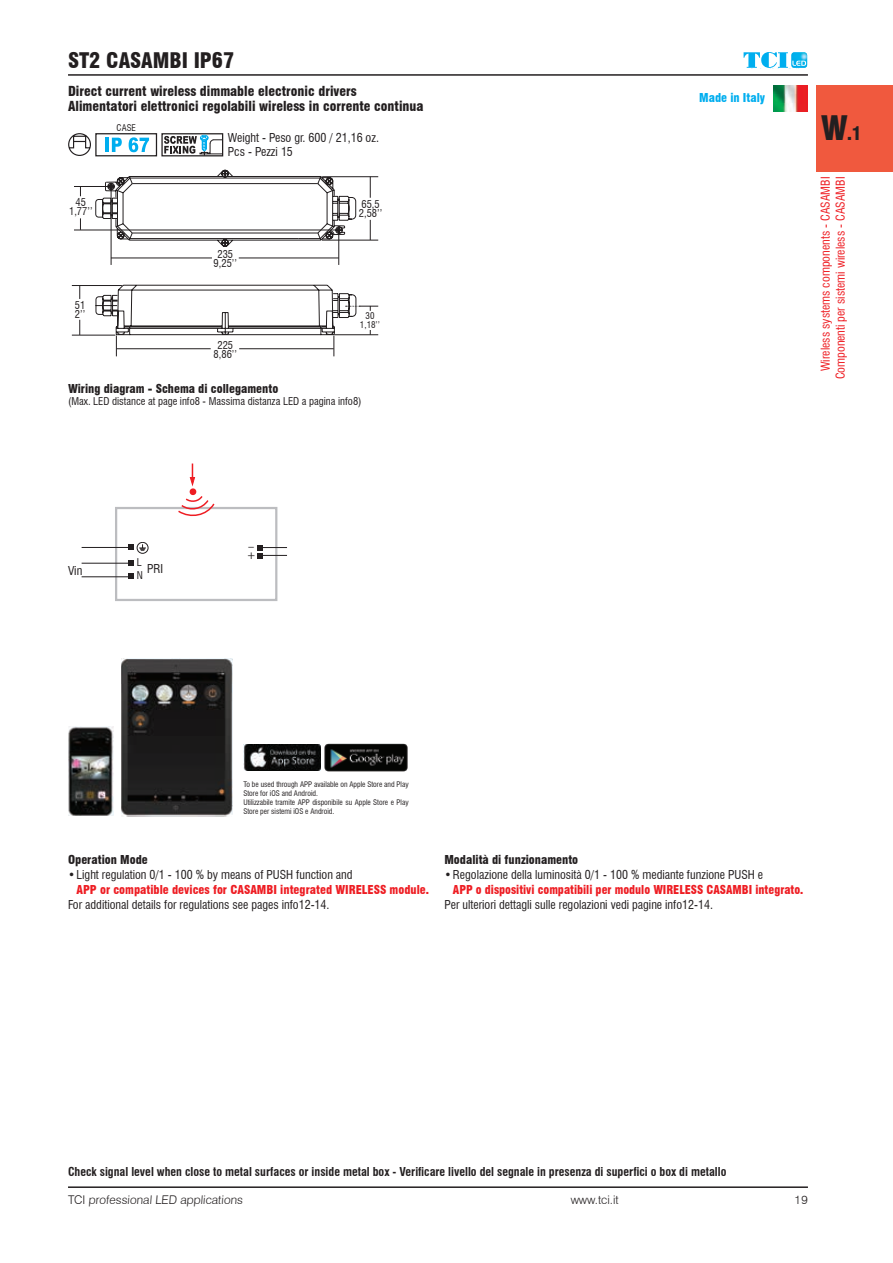
<style>
.page{position:relative;width:893px;height:1263px;background:#fff}
.page>*{position:absolute;margin:0;border:0;box-sizing:border-box;transform-origin:0 0}
.t1{font:900 condensed 21px "Swiss 721 BT";color:#231f20}
.t2{font:900 condensed 18px "Swiss 721 BT";color:#231f20}
.t3{font:900 condensed 13.5px/15px "Swiss 721 BT";color:#231f20}
.t4{font:condensed 12px/13.5px "Swiss 721 BT";color:#231f20}
.t5{font:700 condensed 12px "Swiss 721 BT";color:#231f20}
.t6{font:900 condensed 12px "Swiss 721 BT";color:#ee1d23}
.t7{font:900 condensed 12px "Swiss 721 BT";color:#231f20}
.t8{font:condensed 12px/15px "Swiss 721 BT";color:#ee1d23;text-align:right}
.t9{font:300 12px "Swiss 721 BT";color:#231f20}
.t10{font:900 condensed 12px "Swiss 721 BT";color:#00aeef}
.t11{font:condensed 10.95px "Swiss 721 BT";color:#231f20}
.t12{font:condensed 10.5px/9px "Swiss 721 BT";color:#231f20;text-align:center}
.t13{font:condensed 9px/9px "Swiss 721 BT";color:#231f20;text-align:center}
.t14{font:condensed 7.5px/9px "Swiss 721 BT";color:#231f20}
.s1{font-size:33px}
</style>
<div class="page">
<hr style="left:68px;top:74px;width:740px;height:2px;background:#231f20">
<hr style="left:68px;top:1186px;width:740px;height:2px;background:#231f20">
<img style="left:806px;top:53px;width:1px;height:14px">
<svg style="left:744px;top:52px;width:62px;height:16px"></svg>
<img style="left:773px;top:85px;width:35px;height:26px">
<div style="left:816px;top:85px;width:77px;height:87px;background:#f0593e"></div>
<div style="left:115px;top:507px;width:162px;height:94px;border:2px solid #bcbdc0"></div>
<svg style="left:257px;top:545px;width:30px;height:13px"></svg>
<svg style="left:128px;top:542px;width:20px;height:11px"></svg>
<svg style="left:128px;top:560px;width:5px;height:5px"></svg>
<svg style="left:128px;top:574px;width:5px;height:5px"></svg>
<hr style="left:82px;top:563px;width:48px;height:1px;background:#231f20">
<hr style="left:82px;top:547px;width:48px;height:1px;background:#231f20">
<hr style="left:82px;top:576px;width:47px;height:1px;background:#231f20">
<svg style="left:176px;top:463px;width:40px;height:54px"></svg>
<img style="left:324px;top:743px;width:84px;height:29px">
<img style="left:243px;top:744px;width:77px;height:27px">
<img style="left:122px;top:659px;width:110px;height:158px">
<img style="left:68px;top:726px;width:45px;height:90px">
<hr style="left:111px;top:183px;width:1px;height:82px;background:#231f20">
<hr style="left:338px;top:227px;width:1px;height:38px;background:#231f20">
<hr style="left:239px;top:258px;width:100px;height:1px;background:#231f20">
<hr style="left:111px;top:258px;width:101px;height:1px;background:#231f20">
<hr style="left:74px;top:186px;width:40px;height:1px;background:#231f20">
<hr style="left:74px;top:230px;width:268px;height:1px;background:#231f20">
<hr style="left:322px;top:176px;width:56px;height:1px;background:#231f20">
<hr style="left:322px;top:240px;width:56px;height:1px;background:#231f20">
<svg style="left:370px;top:220px;width:1px;height:20px"></svg>
<svg style="left:370px;top:177px;width:1px;height:21px"></svg>
<hr style="left:72px;top:285px;width:50px;height:1px;background:#231f20">
<hr style="left:72px;top:335px;width:43px;height:1px;background:#231f20">
<svg style="left:79px;top:320px;width:1px;height:15px"></svg>
<svg style="left:79px;top:286px;width:1px;height:13px"></svg>
<div style="left:95px;top:133px;width:62px;height:23px;border:1px solid #231f20"></div>
<hr style="left:106px;top:138px;width:3px;height:14px;background:#00aeef">
<svg style="left:112px;top:138px;width:10px;height:14px"></svg>
<svg style="left:129px;top:137px;width:20px;height:15px"></svg>
<div style="left:161px;top:133px;width:62px;height:23px;border:1px solid #231f20"></div>
<svg style="left:164px;top:135px;width:59px;height:21px"></svg>
<svg style="left:68px;top:133px;width:23px;height:23px"></svg>
<svg style="left:80px;top:218px;width:1px;height:12px"></svg>
<svg style="left:95px;top:169px;width:262px;height:78px"></svg>
<svg style="left:95px;top:284px;width:283px;height:72px"></svg>
<h1 class="t1" style="left:68px;top:48px;width:168px">ST2 CASAMBI IP67</h1>
<p class="t3" style="left:68px;top:83px;width:357px">Direct current wireless dimmable electronic drivers<br>Alimentatori elettronici regolabili wireless in corrente continua</p>
<p class="t13" style="left:117px;top:123px;width:21px">CASE</p>
<p class="t12" style="left:69px;top:198px;width:25px">45<br>1,77’’</p>
<p class="t12" style="left:75px;top:300px;width:12px;text-align:left">51<br>2’’</p>
<p class="t4" style="left:228px;top:131px;width:153px">Weight - Peso gr. 600 / 21,16 oz.<br>Pcs - Pezzi 15</p>
<p class="t12" style="left:214px;top:250px;width:25px">235<br>9,25’’</p>
<p class="t12" style="left:214px;top:340px;width:25px">225<br>8,86’’</p>
<p class="t12" style="left:359px;top:200px;width:25px;text-align:left">65,5<br>2,58’’</p>
<p class="t13" style="left:360px;top:311px;width:22px">30<br>1,18’’</p>
<p class="t7" style="left:68px;top:382px;width:212px">Wiring diagram - Schema di collegamento</p>
<p class="t12" style="left:68px;top:397px;width:295px">(Max. LED distance at page info8 - Massima distanza LED a pagina info8)</p>
<p class="t12" style="left:137px;top:558px;width:6px">L</p>
<p class="t4" style="left:68px;top:564px;width:16px">Vin</p>
<p class="t4" style="left:147px;top:562px;width:18px">PRI</p>
<p class="t12" style="left:137px;top:570px;width:8px">N</p>
<p class="t11" style="left:248px;top:535px;width:7px">_</p>
<p class="t11" style="left:247px;top:548px;width:11px">+</p>
<p class="t10" style="left:699px;top:91px;width:68px">Made in Italy</p>
<h2 class="t2" style="left:821px;top:123px;width:42px"><span class="s1">W</span>.1</h2>
<p class="t8" style="left:818px;top:379px;width:204px;rotate:-90deg">Wireless systems components - CASAMBI<br>Componenti per sistemi wireless - CASAMBI</p>
<p class="t14" style="left:243px;top:780px;width:167px">To be used through APP available on Apple Store and Play Store for iOS and Android.<br>Utilizzabile tramite APP disponibile su Apple Store e Play Store per sistemi iOS e Android.</p>
<p class="t7" style="left:68px;top:852px;width:81px">Operation Mode</p>
<p class="t4" style="left:68px;top:868px;width:286px">•Light regulation 0/1 - 100 % by means of PUSH function and</p>
<p class="t6" style="left:77px;top:882px;width:354px">APP or compatible devices for CASAMBI integrated WIRELESS module.</p>
<p class="t4" style="left:68px;top:898px;width:263px">For additional details for regulations see pages info12-14.</p>
<p class="t7" style="left:444px;top:852px;width:135px">Modalità di funzionamento</p>
<p class="t4" style="left:444px;top:868px;width:320px">•Regolazione della luminosità 0/1 - 100 % mediante funzione PUSH e</p>
<p class="t6" style="left:453px;top:882px;width:352px">APP o dispositivi compatibili per modulo WIRELESS CASAMBI integrato.</p>
<p class="t4" style="left:444px;top:898px;width:270px">Per ulteriori dettagli sulle regolazioni vedi pagine info12-14.</p>
<p class="t5" style="left:68px;top:1164px;width:660px">Check signal level when close to metal surfaces or inside metal box - Verificare livello del segnale in presenza di superfici o box di metallo</p>
<p class="t9" style="left:68px;top:1192px;width:177px">TCI professional LED applications</p>
<p class="t9" style="left:571px;top:1192px;width:50px">www.tci.it</p>
<p class="t9" style="left:795px;top:1192px;width:15px">19</p>
</div>
